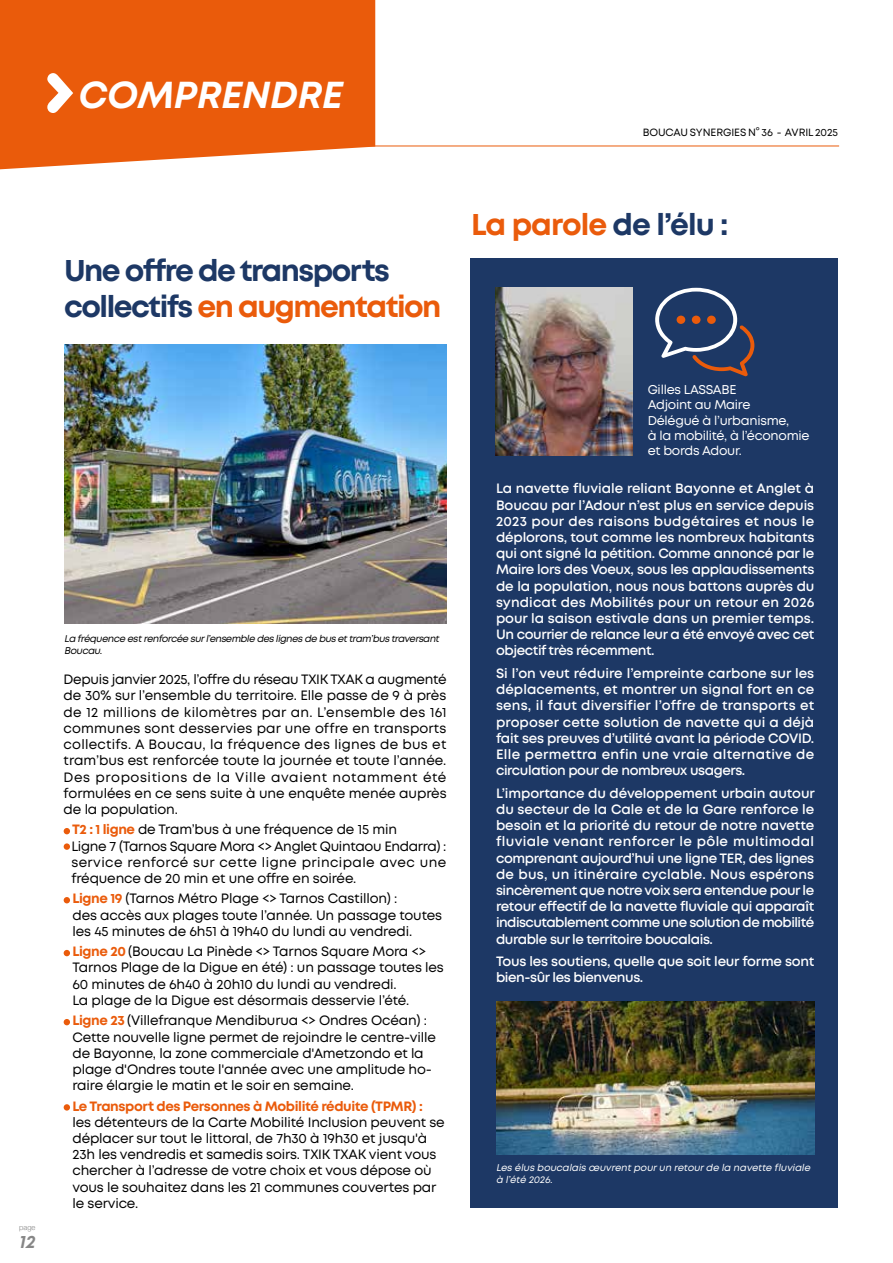
<style>
.page{position:relative;width:893px;height:1263px;background:#fff}
.page>*{position:absolute;margin:0;border:0;box-sizing:border-box;transform-origin:0 0}
.t1{font:italic 700 37.5px "Mont";letter-spacing:-.005em;color:#fff}
.t2{font:700 30px/36px "Mont";letter-spacing:-.05em;color:#1d3865}
.t3{font:700 30px "Mont";letter-spacing:-.03em;color:#ea5b0b}
.t4{font:italic 700 18px "Mont";color:#878787}
.t5{font:13.5px/16.2px "Mont";letter-spacing:-.01em;color:#000}
.t6{font:600 13.5px/16.2px "Mont";letter-spacing:-.03em;color:#fff;text-align:justify}
.t7{font:700 13.5px "Mont";letter-spacing:-.03em;color:#ea5b0b}
.t8{font:12.75px/15.3px "Mont";letter-spacing:-.02em;color:#fff}
.t9{font:10.5px "Mont";letter-spacing:-.005em;color:#000}
.t10{font:italic 9.75px/11.7px "Mont";color:#000}
.t11{font:italic 9.75px/11.7px "Mont";color:#fff}
.t12{font:300 7.5px "Helvetica Neue";color:#878787}
.s1{color:#ea5b0b}
.s2{font-weight:700;color:#ea5b0b}
.s3{color:#1d3865}
</style>
<div class="page">
<svg style="left:0;top:0;width:375px;height:169px;background:#eb661b"></svg>
<svg style="left:47px;top:73px;width:26px;height:40px"></svg>
<hr style="left:101px;top:146px;width:738px;height:1px;background:#ea5b0b">
<svg style="left:64px;top:828px;width:6px;height:6px"></svg>
<div style="left:64px;top:843px;width:6px;height:7px;background:#ea5b0b;border-radius:50%"></div>
<svg style="left:64px;top:897px;width:6px;height:6px"></svg>
<svg style="left:64px;top:950px;width:6px;height:6px"></svg>
<svg style="left:64px;top:1019px;width:6px;height:6px"></svg>
<svg style="left:64px;top:1104px;width:6px;height:6px"></svg>
<div style="left:470px;top:258px;width:368px;height:950px;background:#1d3865"></div>
<img style="left:64px;top:344px;width:382px;height:279px">
<img style="left:496px;top:288px;width:137px;height:167px">
<svg style="left:655px;top:288px;width:99px;height:88px"></svg>
<img style="left:496px;top:1001px;width:318px;height:153px">
<h1 class="t1" style="left:78px;top:70px;width:266px">COMPRENDRE</h1>
<p class="t9" style="left:643px;top:126px;width:197px">BOUCAU SYNERGIES N° 36 - AVRIL 2025</p>
<p class="t12" style="left:19px;top:1222px;width:18px">page</p>
<h3 class="t4" style="left:19px;top:1230px;width:18px">12</h3>
<h2 class="t2" style="left:64px;top:252px;width:379px">Une offre de transports collectifs <span class="s1">en augmentation</span></h2>
<p class="t10" style="left:64px;top:633px;width:378px">La fréquence est renforcée surl’ensemble deslignesde busettram’bustraversant<br>Boucau.</p>
<p class="t5" style="left:64px;top:671px;width:384px;text-align:justify">Depuis janvier 2025, l’offre du réseau TXIK TXAK a augmenté de 30% sur l’ensemble du territoire. Elle passe de 9 à près de 12 millions de kilomètres par an. L’ensemble des 161 communes sont desservies par une offre en transports collectifs. A Boucau, la fréquence des lignes de bus et tram’bus est renforcée toute la journée et toute l’année.<br>Des propositions de la Ville avaient notamment été formulées en ce sens suite à une enquête menée auprès de la population.</p>
<p class="t5" style="left:71px;top:822px;width:377px"><span class="s2">T2 : 1 ligne</span> de Tram’bus à une fréquence de 15 min<br>Ligne 7 (Tarnos Square Mora &lt;&gt; Anglet Quintaou Endarra) : service renforcé sur cette ligne principale avec une fréquence de 20 min et une offre en soirée.</p>
<p class="t5" style="left:72px;top:891px;width:371px"><span class="s2">Ligne 19</span> (Tarnos Métro Plage &lt;&gt; Tarnos Castillon) :<br>des accès aux plages toute l’année. Un passage toutes les 45 minutes de 6h51 à 19h40 du lundi au vendredi.</p>
<p class="t5" style="left:72px;top:943px;width:373px"><span class="s2">Ligne 20</span> (Boucau La Pinède &lt;&gt; Tarnos Square Mora &lt;&gt; Tarnos Plage de la Digue en été) : un passage toutes les 60 minutes de 6h40 à 20h10 du lundi au vendredi.<br>La plage de la Digue est désormais desservie l’été.</p>
<p class="t5" style="left:72px;top:1012px;width:365px"><span class="s2">Ligne 23</span> (Villefranque Mendiburua &lt;&gt; Ondres Océan) :<br>Cette nouvelle ligne permet de rejoindre le centre-ville de Bayonne, la zone commerciale d'Ametzondo et la plage d'Ondres toute l'année avec une amplitude ho&shy;raire élargie le matin et le soir en semaine.</p>
<p class="t7" style="left:72px;top:1097px;width:352px">Le Transport des Personnes à Mobilité réduite (TPMR) :</p>
<p class="t5" style="left:72px;top:1114px;width:374px">les détenteurs de la Carte Mobilité Inclusion peuvent se déplacer sur tout le littoral, de 7h30 à 19h30 et jusqu'à 23h les vendredis et samedis soirs. TXIK TXAK vient vous chercher à l’adresse de votre choix et vous dépose où vous le souhaitez dans les 21 communes couvertes par le service.</p>
<h2 class="t3" style="left:471px;top:205px;width:259px">La parole <span class="s3">de l’élu :</span></h2>
<p class="t8" style="left:648px;top:382px;width:163px">Gilles LASSABE<br>Adjoint au Maire<br>Délégué à l’urbanisme,<br>à la mobilité, à l’économie et bords Adour.</p>
<p class="t6" style="left:496px;top:481px;width:320px">La navette fluviale reliant Bayonne et Anglet à Boucau par l’Adour n’est plus en service depuis 2023 pour des raisons budgétaires et nous le déplorons, tout comme les nombreux habitants qui ont signé la pétition. Comme annoncé par le Maire lors des Voeux, sous les applaudissements de la population, nous nous battons auprès du syndicat des Mobilités pour un retour en 2026 pour la saison estivale dans un premier temps.<br>Un courrier de relance leur a été envoyé avec cet objectif très récemment.</p>
<p class="t6" style="left:496px;top:665px;width:320px">Si l’on veut réduire l’empreinte carbone sur les déplacements, et montrer un signal fort en ce sens, il faut diversifier l’offre de transports et proposer cette solution de navette qui a déjà fait ses preuves d’utilité avant la période COVID.<br>Elle permettra enfin une vraie alternative de circulation pour de nombreux usagers.</p>
<p class="t6" style="left:496px;top:785px;width:320px">L’importance du développement urbain autour du secteur de la Cale et de la Gare renforce le besoin et la priorité du retour de notre navette fluviale venant renforcer le pôle multimodal comprenant aujourd’hui une ligne TER, des lignes de bus, un itinéraire cyclable. Nous espérons sincèrement que notre voix sera entendue pour le retour effectif de la navette fluviale qui apparaît indiscutablement comme une solution de mobilité durable sur le territoire boucalais.</p>
<p class="t6" style="left:496px;top:953px;width:320px">Tous les soutiens, quelle que soit leur forme sont bien-sûr les bienvenus.</p>
<p class="t11" style="left:496px;top:1162px;width:318px">Les élus boucalais œuvrentpourun retourde la navette fluviale à l’été 2026.</p>
</div>
